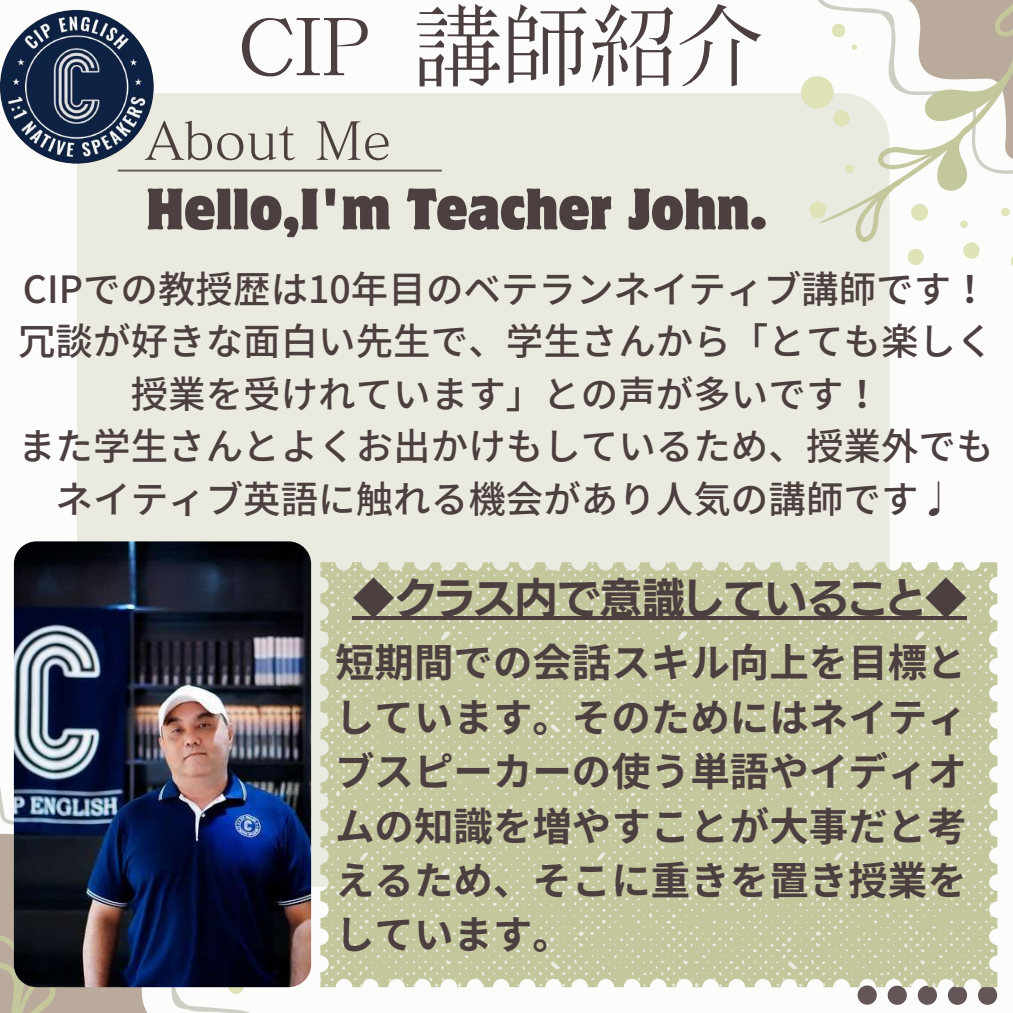
<style>
.page{position:relative;width:1013px;height:1013px;background:#fff}
.page>*{position:absolute;margin:0;border:0;box-sizing:border-box;transform-origin:0 0}
.t1{font:87.5px "XANO mincho U32";color:#4c3f3f}
.t2{font:semi-condensed 51.88px "Motter Corpus Std";color:#4c3f3f}
.t3{font:51.88px "Canva Matisse Pro N M";color:#4c3f3f}
.t4{font:42.5px "TEST UD Kakugo Large B";color:#4c3f3f}
.t5{font:700 39.5px/54.4px "Noto Sans JP";color:#4c3f3f;text-align:justify}
.t6{font:500 37.5px/52.5px "Noto Sans JP";color:#4c3f3f;text-align:center}
</style>
<div class="page">
<div style="left:0;top:0;width:1012px;height:1012px;background:#fcfcfa"></div>
<svg style="left:0;top:748px;width:258px;height:264px;fill:#bcb19c"></svg>
<div style="left:77px;top:93px;width:812px;height:793px;background:#eaeae1;border-radius:48px"></div>
<hr style="left:118px;top:170px;width:324px;height:1px;background:#645656">
<svg style="left:857px;top:987px;width:19px;height:17px"></svg>
<svg style="left:887px;top:987px;width:19px;height:17px"></svg>
<svg style="left:917px;top:987px;width:20px;height:17px"></svg>
<svg style="left:947px;top:987px;width:20px;height:17px"></svg>
<svg style="left:978px;top:987px;width:19px;height:17px"></svg>
<svg style="left:809px;top:203px;width:4px;height:13px"></svg>
<svg style="left:907px;top:249px;width:16px;height:16px"></svg>
<svg style="left:963px;top:244px;width:16px;height:15px"></svg>
<svg style="left:801px;top:77px;width:12px;height:31px"></svg>
<svg style="left:813px;top:0;width:6px;height:218px"></svg>
<svg style="left:819px;top:0;width:193px;height:244px"></svg>
<img style="left:14px;top:541px;width:297px;height:446px;border-radius:23px">
<svg style="left:320px;top:562px;width:677px;height:425px;background:#c7c9a2"></svg>
<hr style="left:352px;top:616px;width:615px;height:4px;background:#4c3f3f">
<img style="left:0;top:10px;width:154px;height:154px;border-radius:50%">
<h1 class="t1" style="left:239px;top:1px;width:526px">CIP 講師紹介</h1>
<h2 class="t3" style="left:146px;top:114px;width:246px">About Me</h2>
<h2 class="t2" style="left:146px;top:188px;width:622px">Hello,I'm Teacher John.</h2>
<p class="t6" style="left:18px;top:261px;width:976px">CIPでの教授歴は10年目のベテランネイティブ講師です！冗談が好きな面白い先生で、学生さんから「とても楽しく授業を受けれています」との声が多いです！<br>また学生さんとよくお出かけもしているため、授業外でもネイティブ英語に触れる機会があり人気の講師です♩</p>
<p class="t4" style="left:352px;top:576px;width:616px">◆クラス内で意識していること◆</p>
<p class="t5" style="left:335px;top:633px;width:633px">短期間での会話スキル向上を目標としています。そのためにはネイティブスピーカーの使う単語やイディオムの知識を増やすことが大事だと考えるため、そこに重きを置き授業をしています。</p>
</div>
